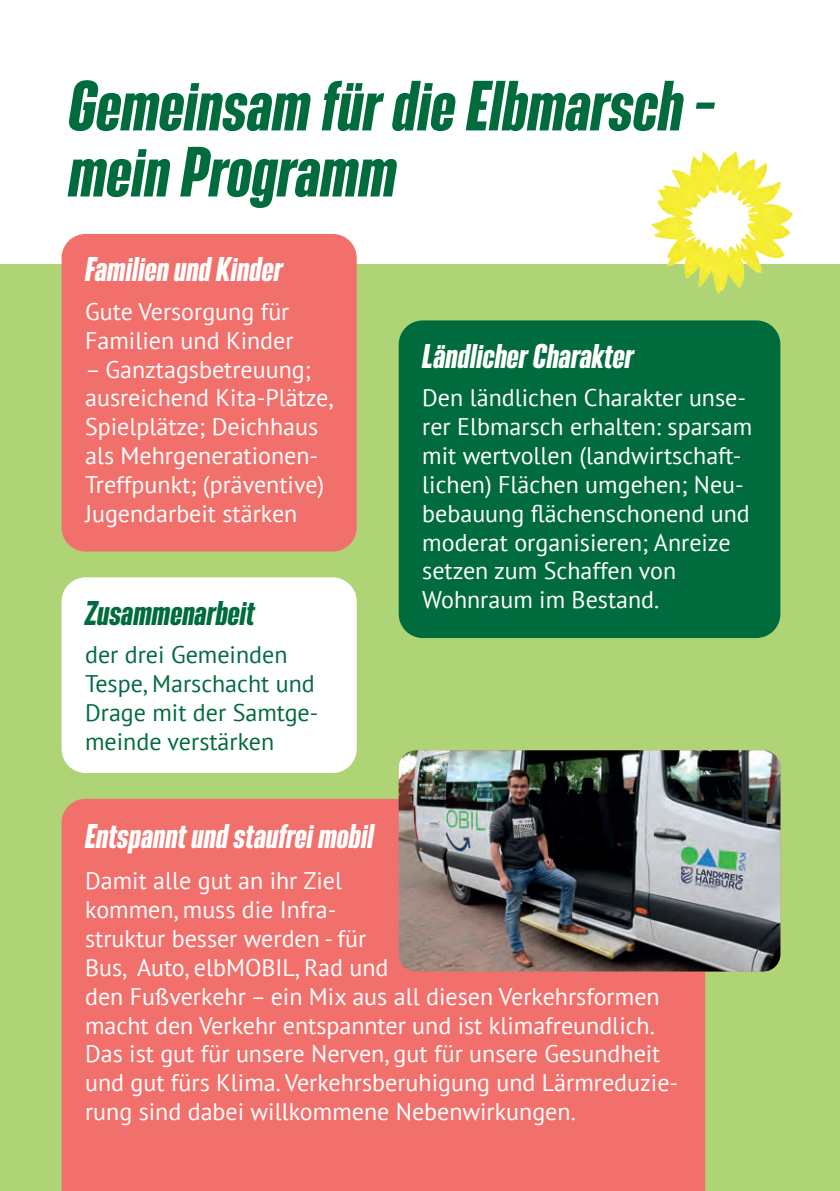
<style>
.page{position:relative;width:840px;height:1191px;background:#fff}
.page>*{position:absolute;margin:0;border:0;box-sizing:border-box;transform-origin:0 0}
.t1{font:italic 700 62px/66px "Bereit";color:#006b3d}
.t2{font:italic 700 30px "Bereit";color:#fff}
.t3{font:italic 700 30px "Bereit";color:#006b3d}
.t4{font:24px/28.8px "PT Sans";color:#fff}
.t5{font:24px/28.8px "PT Sans";color:#006b3d}
</style>
<div class="page">
<div style="left:0;top:264px;width:839px;height:927px;background:#aed475"></div>
<div style="left:62px;top:234px;width:294px;height:317px;background:#f2706c;border-radius:24px"></div>
<div style="left:62px;top:577px;width:294px;height:196px;background:#fff;border-radius:24px"></div>
<div style="left:62px;top:798px;width:642px;height:393px;background:#f2706c"></div>
<img style="left:398px;top:750px;width:382px;height:221px">
<div style="left:398px;top:320px;width:382px;height:318px;background:#006b3d;border-radius:24px"></div>
<img style="left:651px;top:151px;width:141px;height:143px">
<h1 class="t1" style="left:69px;top:73px;width:647px">Gemeinsam für die Elbmarsch – mein Programm</h1>
<p class="t2" style="left:85px;top:251px;width:199px">Familien und Kinder</p>
<p class="t4" style="left:85px;top:297px;width:210px">Gute Versorgung für<br>Familien und Kinder</p>
<p class="t4" style="left:85px;top:354px;width:249px">– Ganztagsbetreuung; ausreichend Kita-Plätze,<br>Spielplätze; Deichhaus als Mehrgenerationen-<br>Treffpunkt; (präventive)<br>Jugendarbeit stärken</p>
<p class="t3" style="left:85px;top:595px;width:171px">Zusammenarbeit</p>
<p class="t5" style="left:85px;top:640px;width:235px">der drei Gemeinden<br>Tespe, Marschacht und<br>Drage mit der Samtge&shy;meinde verstärken</p>
<p class="t2" style="left:85px;top:818px;width:290px">Entspannt und staufrei mobil</p>
<p class="t2" style="left:422px;top:338px;width:213px">Ländlicher Charakter</p>
<p class="t4" style="left:422px;top:383px;width:331px">Den ländlichen Charakter unse&shy;rer Elbmarsch erhalten: sparsam mit wertvollen (landwirtschaft&shy;lichen) Flächen umgehen; Neu&shy;bebauung flächenschonend und moderat organisieren; Anreize setzen zum Schaffen von<br>Wohnraum im Bestand.</p>
<p class="t4" style="left:85px;top:866px;width:594px">Damit alle gut an ihr Ziel<br>kommen, muss die Infra-<br>struktur besser werden - für<br>Bus, Auto, elbMOBIL, Rad und<br>den Fußverkehr – ein Mix aus all diesen Verkehrsformen macht den Verkehr entspannter und ist klimafreundlich.<br>Das ist gut für unsere Nerven, gut für unsere Gesundheit und gut fürs Klima. Verkehrsberuhigung und Lärmreduzie&shy;rung sind dabei willkommene Nebenwirkungen.</p>
</div>
